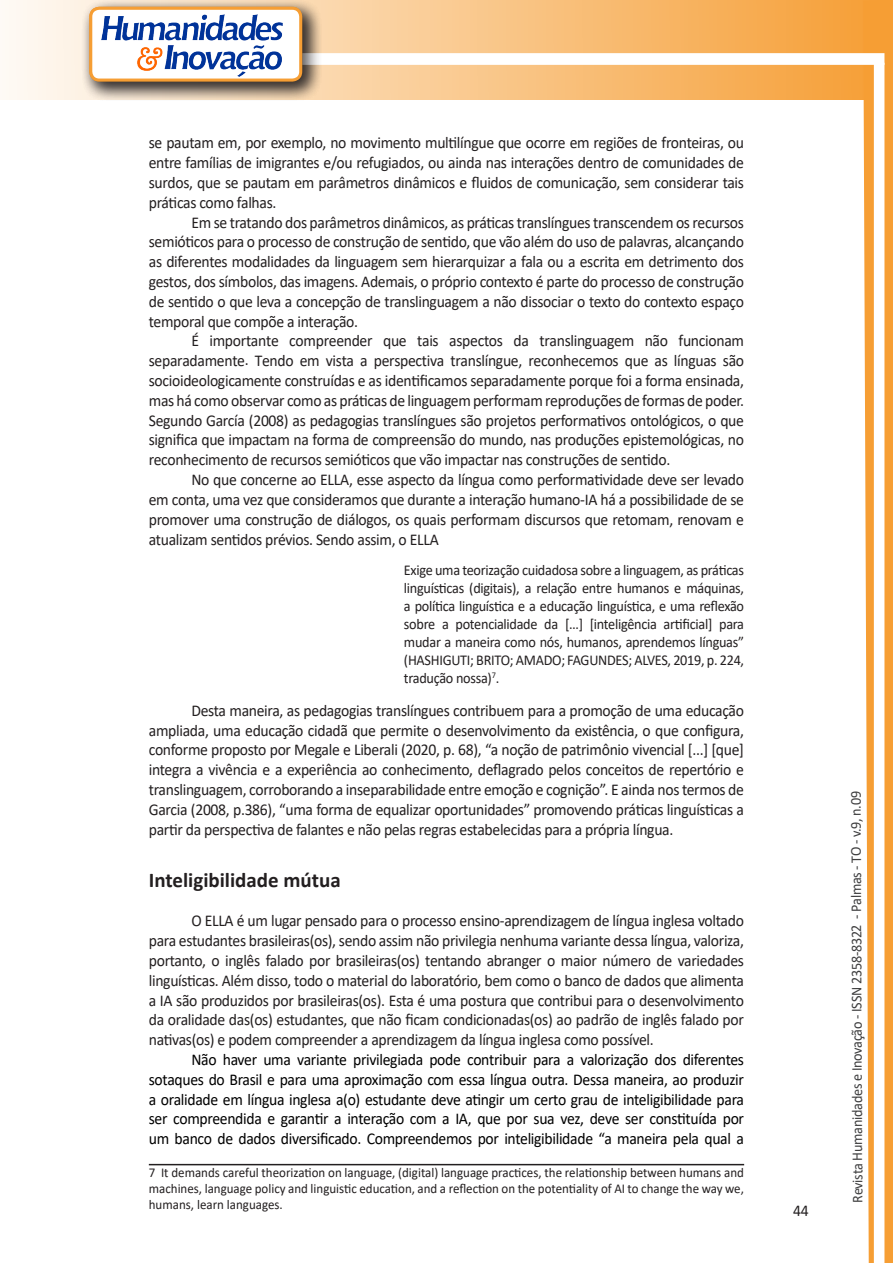
<style>
.page{position:relative;width:893px;height:1263px;background:#fff}
.page>*{position:absolute;margin:0;border:0;box-sizing:border-box;transform-origin:0 0}
.Titulo_2{font:700 21px "Calibri";color:#231f20}
.texto{font:16.5px/19.8px "Calibri";letter-spacing:-.02em;color:#231f20;text-align:justify;scale:.95 1}
.texto-2{font:16.5px/19.8px "Calibri";letter-spacing:-.02em;color:#000;text-align:justify;scale:.95 1}
.citacao{font:15px/18px "Calibri";letter-spacing:-.02em;color:#231f20;text-align:justify;scale:.95 1}
.t1{font:15px "Calibri";letter-spacing:-.025em;color:#3e3e3f;scale:.95 1}
.Rodapé{font:13.5px/16.2px "Calibri";color:#231f20;text-align:justify;scale:.96 1}
</style>
<div class="page">
<svg style="left:5px;top:0;width:858px;height:100px;background:#f9c484"></svg>
<div style="left:302px;top:53px;width:582px;height:12px;background:#fff;border:2px solid #fff"></div>
<svg style="left:863px;top:0;width:30px;height:1263px"></svg>
<div style="left:81px;top:0;width:241px;height:102px;background:#231f20;opacity:.75"></div>
<div style="left:91px;top:8px;width:210px;height:72px;background:#fff;border-radius:9px"></div>
<div style="left:89px;top:7px;width:213px;height:75px;border:3px solid #f69e34;border-radius:9px"></div>
<img style="left:101px;top:14px;width:181px;height:62px">
<hr style="left:149px;top:1164px;width:595px;height:1px;background:#231f20">
<p class="texto" style="left:149px;top:133px;width:628px">se pautam em, por exemplo, no movimento multilíngue que ocorre em regiões de fronteiras, ou entre famílias de imigrantes e/ou refugiados, ou ainda nas interações dentro de comunidades de surdos, que se pautam em parâmetros dinâmicos e fluidos de comunicação, sem considerar tais práticas como falhas.</p>
<p class="texto" style="left:149px;top:212px;width:628px;text-indent:43px">Em se tratando dos parâmetros dinâmicos, as práticas translíngues transcendem os recursos semióticos para o processo de construção de sentido, que vão além do uso de palavras, alcançando as diferentes modalidades da linguagem sem hierarquizar a fala ou a escrita em detrimento dos gestos, dos símbolos, das imagens. Ademais, o próprio contexto é parte do processo de construção de sentido o que leva a concepção de translinguagem a não dissociar o texto do contexto espaço temporal que compõe a interação.</p>
<p class="texto" style="left:149px;top:331px;width:628px;text-indent:43px">É importante compreender que tais aspectos da translinguagem não funcionam separadamente. Tendo em vista a perspectiva translíngue, reconhecemos que as línguas são socioideologicamente construídas e as identificamos separadamente porque foi a forma ensinada, mas há como observar como as práticas de linguagem performam reproduções de formas de poder.<br>Segundo García (2008) as pedagogias translíngues são projetos performativos ontológicos, o que significa que impactam na forma de compreensão do mundo, nas produções epistemológicas, no reconhecimento de recursos semióticos que vão impactar nas construções de sentido.</p>
<p class="texto" style="left:149px;top:469px;width:628px;text-indent:43px">No que concerne ao ELLA, esse aspecto da língua como performatividade deve ser levado em conta, uma vez que consideramos que durante a interação humano-IA há a possibilidade de se promover uma construção de diálogos, os quais performam discursos que retomam, renovam e atualizam sentidos prévios. Sendo assim, o ELLA</p>
<p class="citacao" style="left:404px;top:561px;width:360px">Exige uma teorização cuidadosa sobre a linguagem, as práticas linguísticas (digitais), a relação entre humanos e máquinas, a política linguística e a educação linguística, e uma reflexão sobre a potencialidade da […] [inteligência artificial] para mudar a maneira como nós, humanos, aprendemos línguas” (HASHIGUTI; BRITO; AMADO; FAGUNDES; ALVES, 2019, p. 224, tradução nossa)<sup>7</sup>.</p>
<p class="texto" style="left:149px;top:700px;width:628px;text-indent:43px">Desta maneira, as pedagogias translíngues contribuem para a promoção de uma educação ampliada, uma educação cidadã que permite o desenvolvimento da existência, o que configura, conforme proposto por Megale e Liberali (2020, p. 68), “a noção de patrimônio vivencial [...] [que] integra a vivência e a experiência ao conhecimento, deflagrado pelos conceitos de repertório e translinguagem, corroborando a inseparabilidade entre emoção e cognição”. E ainda nos termos de Garcia (2008, p.386), “uma forma de equalizar oportunidades” promovendo práticas linguísticas a partir da perspectiva de falantes e não pelas regras estabelecidas para a própria língua.</p>
<p class="Titulo_2" style="left:149px;top:865px;width:194px">Inteligibilidade mútua</p>
<p class="texto" style="left:149px;top:911px;width:628px;text-indent:43px">O ELLA é um lugar pensado para o processo ensino-aprendizagem de língua inglesa voltado para estudantes brasileiras(os), sendo assim não privilegia nenhuma variante dessa língua, valoriza, portanto, o inglês falado por brasileiras(os) tentando abranger o maior número de variedades linguísticas. Além disso, todo o material do laboratório, bem como o banco de dados que alimenta a IA são produzidos por brasileiras(os). Esta é uma postura que contribui para o desenvolvimento da oralidade das(os) estudantes, que não ficam condicionadas(os) ao padrão de inglês falado por nativas(os) e podem compreender a aprendizagem da língua inglesa como possível.</p>
<p class="texto-2" style="left:149px;top:1049px;width:628px;text-indent:43px">Não haver uma variante privilegiada pode contribuir para a valorização dos diferentes sotaques do Brasil e para uma aproximação com essa língua outra. Dessa maneira, ao produzir a oralidade em língua inglesa a(o) estudante deve atingir um certo grau de inteligibilidade para ser compreendida e garantir a interação com a IA, que por sua vez, deve ser constituída por um banco de dados diversificado. Compreendemos por inteligibilidade “a maneira pela qual a</p>
<p class="Rodapé" style="left:149px;top:1164px;width:621px">7 It demands careful theorization on language, (digital) language practices, the relationship between humans and machines, language policy and linguistic education, and a reflection on the potentiality of AI to change the way we, humans, learn languages.</p>
<p class="texto" style="left:793px;top:1200px;width:18px">44</p>
<p class="t1" style="left:846px;top:1203px;width:435px;rotate:-90deg">Revista Humanidades e Inovação - ISSN 2358-8322 - Palmas - TO - v.9, n.09</p>
</div>
